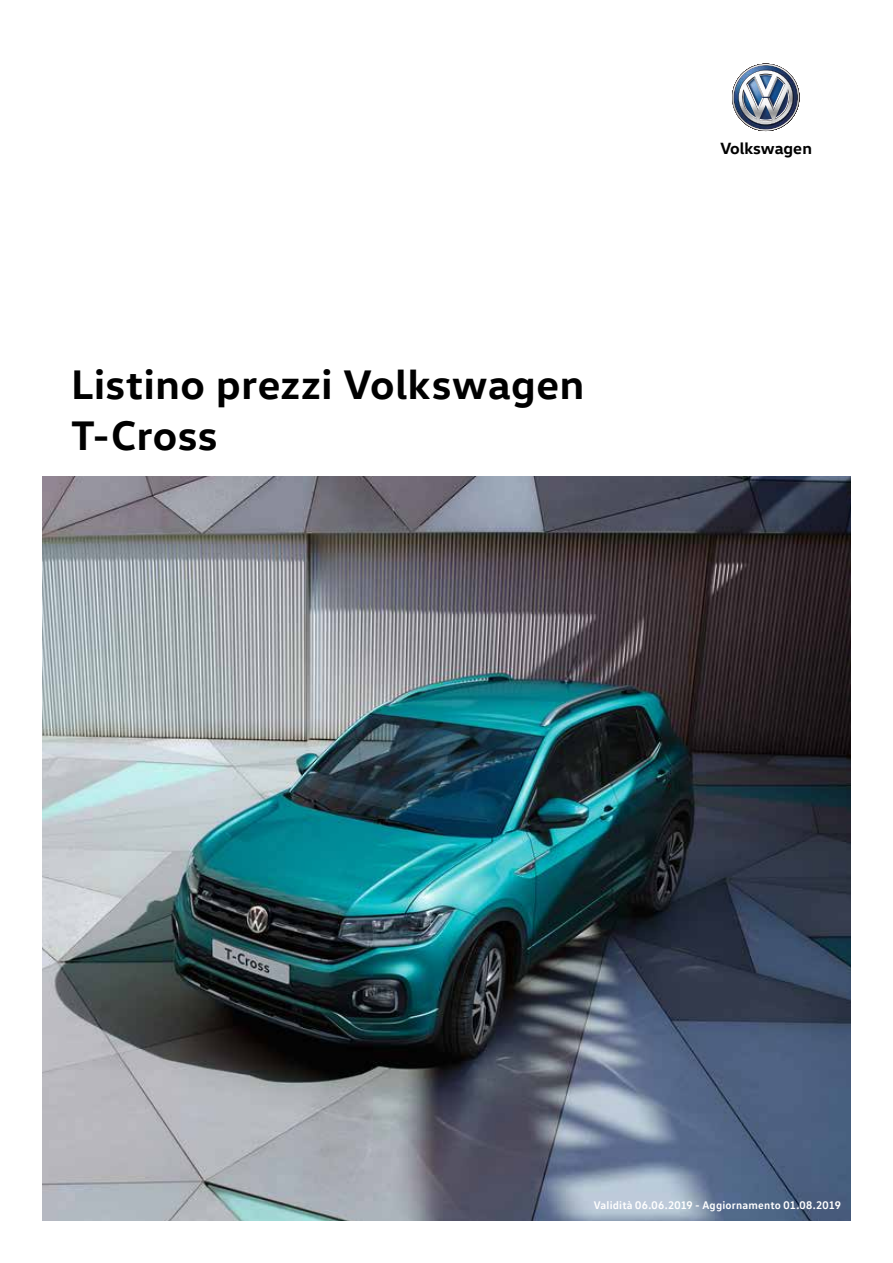
<style>
.page{position:relative;width:893px;height:1263px;background:#fff}
.page>*{position:absolute;margin:0;border:0;box-sizing:border-box;transform-origin:0 0}
.t1{font:700 42px/50.4px "VW Head";letter-spacing:.015em;color:#000}
.t2{font:700 16.5px "VW Head";letter-spacing:-.005em;color:#000}
.t3{font:700 11.25px "VW Text";letter-spacing:.015em;color:#fff}
</style>
<div class="page">
<img style="left:43px;top:476px;width:807px;height:744px">
<img style="left:732px;top:64px;width:68px;height:67px">
<h1 class="t1" style="left:71px;top:358px;width:515px">Listino prezzi Volkswagen<br>T-Cross</h1>
<h2 class="t2" style="left:720px;top:137px;width:93px">Volkswagen</h2>
<p class="t3" style="left:594px;top:1198px;width:249px">Validità 06.06.2019 - Aggiornamento 01.08.2019</p>
</div>
